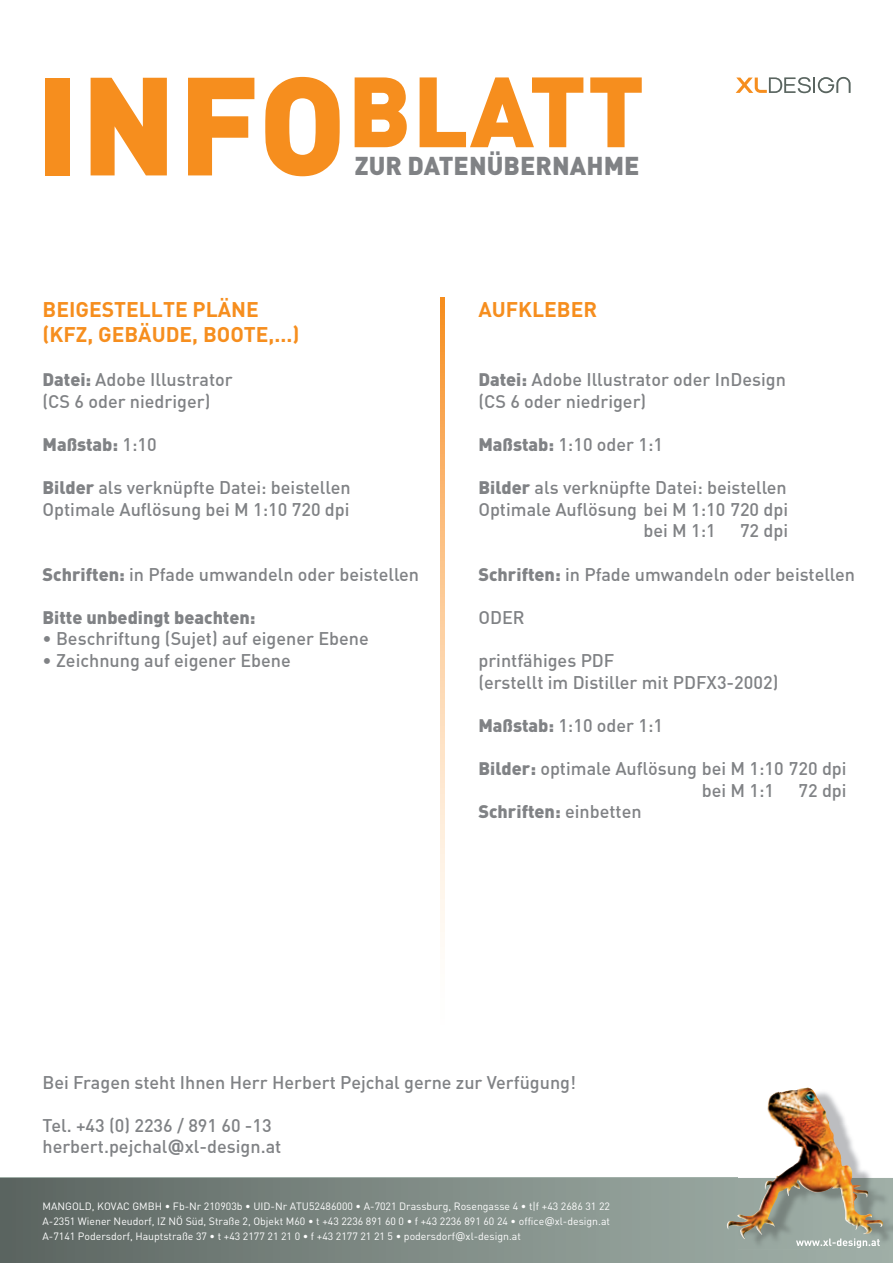
<style>
.page{position:relative;width:893px;height:1263px;background:#fff}
.page>*{position:absolute;margin:0;border:0;box-sizing:border-box;transform-origin:0 0}
.t1{font:900 97.95px "DIN Pro";letter-spacing:.01em;color:#f68e1e}
.t2{font:900 25.5px "DIN Pro";letter-spacing:.005em;color:#808285}
.t3{font:700 21px/25.2px "DIN";color:#f68e1e}
.t4{font:500 18px/21.6px "DIN";color:#808285}
.t5{font:900 18px "DIN Pro";color:#808285}
.t6{font:10.5px/15px "DIN";color:#fff;text-align:justify}
.s1{font-size:137.25px}
.s2{font-family:"DIN Pro";font-weight:900}
.s3{font-family:"DIN";font-weight:500}
.s4{font-family:"Verdana";font-weight:700}
.s5{font-family:"Verdana"}
</style>
<div class="page">
<svg style="left:0;top:1178px;width:893px;height:85px;background:#7b8781"></svg>
<img style="left:738px;top:1089px;width:155px;height:160px">
<img style="left:796px;top:1238px;width:84px;height:10px">
<img style="left:765px;top:1088px;width:42px;height:102px">
<svg style="left:736px;top:77px;width:114px;height:16px"></svg>
<svg style="left:440px;top:298px;width:4px;height:640px;background:#fbca97"></svg>
<h1 class="t1" style="left:36px;top:45px;width:611px"><span class="s1">INFO</span>BLATT</h1>
<h2 class="t2" style="left:355px;top:149px;width:286px">ZUR DATENÜBERNAHME</h2>
<p class="t3" style="left:43px;top:296px;width:258px">BEIGESTELLTE PLÄNE (KFZ, GEBÄUDE, BOOTE,...)</p>
<p class="t3" style="left:478px;top:296px;width:120px">AUFKLEBER</p>
<p class="t4" style="left:43px;top:368px;width:192px"><span class="s2">Datei:</span> Adobe Illustrator (CS 6 oder niedriger)</p>
<p class="t5" style="left:43px;top:432px;width:116px">Maßstab: <span class="s3">1:10</span></p>
<p class="t4" style="left:43px;top:476px;width:310px"><span class="s2">Bilder</span> als verknüpfte Datei: beistellen<br>Optimale Auflösung bei M 1:10 720 dpi</p>
<p class="t4" style="left:478px;top:368px;width:309px"><span class="s2">Datei:</span> Adobe Illustrator oder InDesign (CS 6 oder niedriger)</p>
<p class="t4" style="left:478px;top:433px;width:186px"><span class="s2">Maßstab:</span> 1:10 oder 1:1</p>
<p class="t4" style="left:478px;top:476px;width:310px"><span class="s2">Bilder</span> als verknüpfte Datei: beistellen</p>
<p class="t4" style="left:478px;top:498px;width:311px">Optimale Auflösung bei M 1:10 720 dpi</p>
<p class="t4" style="left:643px;top:519px;width:74px">bei M 1:1</p>
<p class="t4" style="left:740px;top:519px;width:50px">72 dpi</p>
<p class="t4" style="left:478px;top:563px;width:378px"><span class="s2">Schriften:</span> in Pfade umwandeln oder beistellen</p>
<p class="t4" style="left:478px;top:606px;width:48px">ODER</p>
<p class="t4" style="left:478px;top:649px;width:301px">printfähiges PDF<br>(erstellt im Distiller mit PDFX3-2002)</p>
<p class="t4" style="left:478px;top:714px;width:186px"><span class="s2">Maßstab:</span> 1:10 oder 1:1</p>
<p class="t4" style="left:702px;top:757px;width:146px;text-indent:-224px"><span class="s2">Bilder:</span> optimale Auflösung bei M 1:10 720 dpi bei M 1:1</p>
<p class="t4" style="left:43px;top:563px;width:378px"><span class="s2">Schriften:</span> in Pfade umwandeln oder beistellen</p>
<p class="t5" style="left:43px;top:605px;width:215px">Bitte unbedingt beachten:</p>
<p class="t4" style="left:43px;top:627px;width:328px">• Beschriftung (Sujet) auf eigener Ebene</p>
<p class="t4" style="left:43px;top:649px;width:250px">• Zeichnung auf eigener Ebene</p>
<p class="t4" style="left:798px;top:779px;width:50px">72 dpi</p>
<p class="t5" style="left:478px;top:799px;width:165px">Schriften: <span class="s3">einbetten</span></p>
<p class="t4" style="left:43px;top:1070px;width:535px">Bei Fragen steht Ihnen Herr Herbert Pejchal gerne zur Verfügung!</p>
<p class="t4" style="left:43px;top:1114px;width:240px">Tel. +43 (0) 2236 / 891 60 -13 herbert.pejchal<span class="s4">@</span>xl-design.at</p>
<p class="t6" style="left:43px;top:1198px;width:569px">MANGOLD, KOVAC GMBH • Fb-Nr 210903b • UID-Nr ATU52486000 • A-7021 Drassburg, Rosengasse 4 • t|f +43 2686 31 22<br>A-2351 Wiener Neudorf, IZ NÖ Süd, Straße 2, Objekt M60 • t +43 2236 891 60 0 • f +43 2236 891 60 24 • office<span class="s5">@</span>xl-design.at A-7141 Podersdorf, Hauptstraße 37 • t +43 2177 21 21 0 • f +43 2177 21 21 5 • podersdorf<span class="s5">@</span>xl-design.at</p>
</div>
